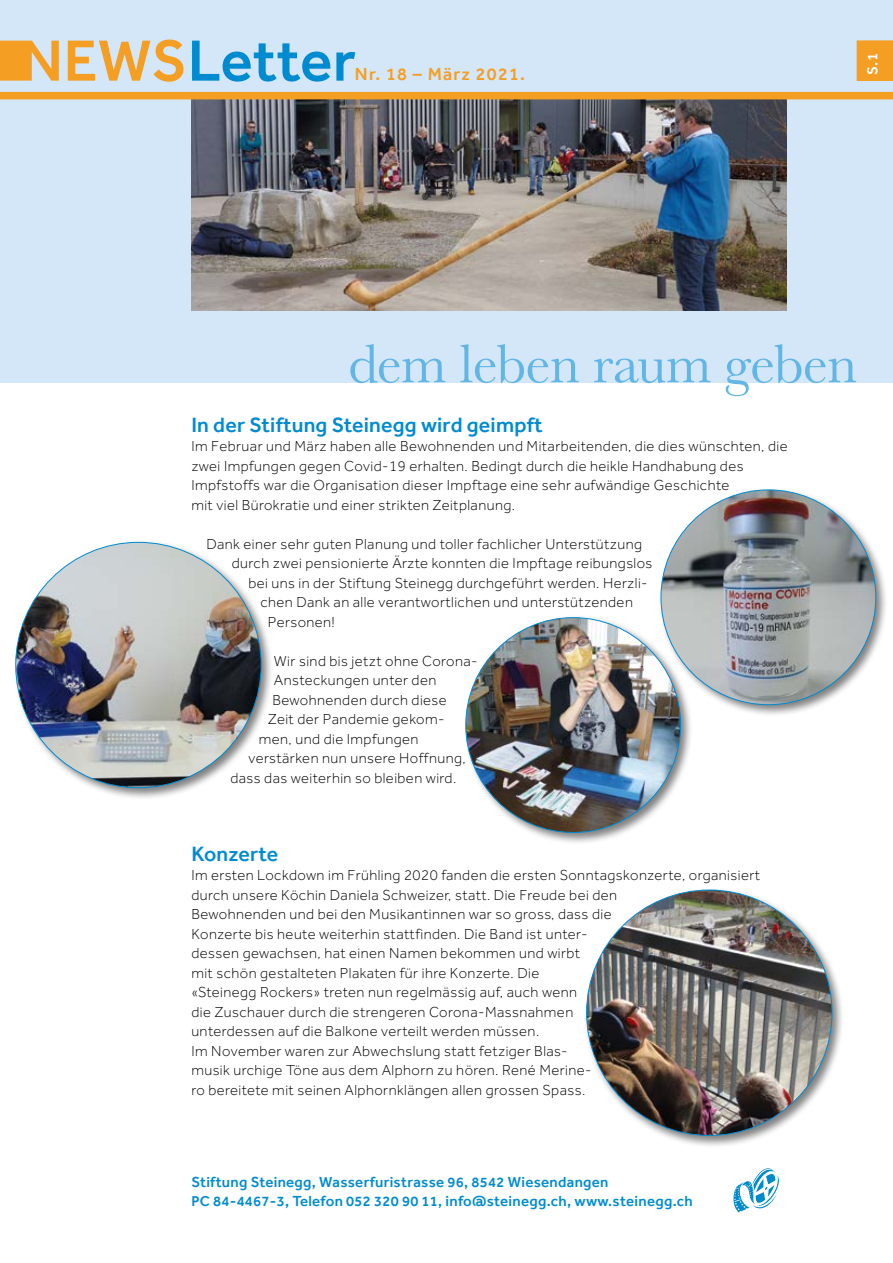
<style>
.page{position:relative;width:893px;height:1263px;background:#fff}
.page>*{position:absolute;margin:0;border:0;box-sizing:border-box;transform-origin:0 0}
.t1{font:56.85px "Baskerville";letter-spacing:-.01em;color:#62b6e6}
.t2{font:500 21.3px "Effra";letter-spacing:.01em;color:#008bd0}
.t3{font:500 18px "Effra";letter-spacing:.07em;color:#f59e24}
.t4{font:300 15px/19.5px "Effra";letter-spacing:.03em;color:#000}
.t5{font:500 15px/19.5px "Effra";letter-spacing:.02em;color:#008bd0}
.t6{font:500 15px "Effra";color:#fff}
.s1{font-size:14.7px}
</style>
<div class="page">
<div style="left:0;top:0;width:893px;height:383px;background:#d3e7f8"></div>
<img style="left:191px;top:99px;width:596px;height:211px">
<div style="left:0;top:92px;width:893px;height:7px;background:#f59e24"></div>
<svg style="left:192px;top:41px;width:163px;height:41px"></svg>
<svg style="left:0;top:40px;width:183px;height:42px"></svg>
<svg style="left:857px;top:41px;width:36px;height:40px"></svg>
<div style="left:658px;top:487px;width:231px;height:230px;background:#000;opacity:.5"></div>
<img style="left:661px;top:490px;width:215px;height:215px;border-radius:107px">
<div style="left:13px;top:539px;width:261px;height:262px;background:#000;opacity:.5"></div>
<img style="left:16px;top:542px;width:245px;height:246px;border-radius:123px">
<div style="left:463px;top:615px;width:230px;height:230px;background:#000;opacity:.5"></div>
<img style="left:466px;top:618px;width:215px;height:214px;border-radius:107px">
<div style="left:584px;top:887px;width:261px;height:261px;background:#000;opacity:.5"></div>
<img style="left:587px;top:890px;width:245px;height:245px;border-radius:123px">
<svg style="left:733px;top:1168px;width:46px;height:44px"></svg>
<p class="t3" style="left:355px;top:63px;width:172px">Nr. 18 – März 2021.</p>
<p class="t6" style="left:863px;top:75px;width:25px;rotate:-90deg">S.1</p>
<h1 class="t1" style="left:348px;top:330px;width:510px">dem leben raum geben</h1>
<h2 class="t2" style="left:191px;top:412px;width:353px">In der Stiftung Steinegg wird geimpft</h2>
<p class="t4" style="left:191px;top:436px;width:598px">Im Februar und März haben alle Bewohnenden und Mitarbeitenden, die dies wünschten, die zwei Impfungen gegen Covid-19 erhalten. Bedingt durch die heikle Handhabung des Impfstoffs war die Organisation dieser Impftage eine sehr aufwändige Geschichte<br>mit viel Bürokratie und einer strikten Zeitplanung.</p>
<p class="t4" style="left:206px;top:534px;width:437px">Dank einer sehr guten Planung und toller fachlicher Unterstützung</p>
<p class="t4" style="left:232px;top:553px;width:422px">durch zwei pensionierte Ärzte konnten die Impftage reibungslos</p>
<p class="t4" style="left:248px;top:573px;width:401px">bei uns in der Stiftung Steinegg durchgeführt werden. Herzli-</p>
<p class="t4" style="left:260px;top:592px;width:374px">chen Dank an alle verantwortlichen und unterstützenden</p>
<p class="t4" style="left:268px;top:612px;width:69px">Personen!</p>
<p class="t4" style="left:274px;top:651px;width:205px">Wir sind bis jetzt ohne Corona-</p>
<p class="t4" style="left:274px;top:670px;width:164px">Ansteckungen unter den</p>
<p class="t4" style="left:272px;top:690px;width:176px">Bewohnenden durch diese</p>
<p class="t4" style="left:268px;top:709px;width:178px">Zeit der Pandemie gekom-</p>
<p class="t4" style="left:259px;top:729px;width:161px">men, und die Impfungen</p>
<p class="t4" style="left:248px;top:748px;width:219px">verstärken nun unsere Hoffnung,</p>
<p class="t4" style="left:230px;top:768px;width:227px">dass das weiterhin so bleiben wird.</p>
<h2 class="t2" style="left:191px;top:841px;width:88px">Konzerte</h2>
<p class="t4" style="left:191px;top:865px;width:570px">Im ersten Lockdown im Frühling 2020 fanden die ersten Sonntagskonzerte, organisiert durch unsere Köchin Daniela Schweizer, statt. Die Freude bei den<br>Bewohnenden und bei den Musikantinnen war so gross, dass die<br>Konzerte bis heute weiterhin stattfinden. Die Band ist unter-<br>dessen gewachsen, hat einen Namen bekommen und wirbt<br>mit schön gestalteten Plakaten für ihre Konzerte. Die<br>«Steinegg Rockers» treten nun regelmässig auf, auch wenn<br>die Zuschauer durch die strengeren Corona-Massnahmen<br>unterdessen auf die Balkone verteilt werden müssen.<br>Im November waren zur Abwechslung statt fetziger Blas-<br>musik urchige Töne aus dem Alphorn zu hören. René Merine-<br>ro bereitete mit seinen Alphornklängen allen grossen Spass.</p>
<p class="t5" style="left:191px;top:1172px;width:503px">Stiftung Steinegg, Wasserfuristrasse <span class="s1">96</span>, <span class="s1">8542</span> Wiesendangen<br><span class="s1">PC 84</span>-<span class="s1">4467</span>-<span class="s1">3</span>, Telefon <span class="s1">052 320 90 11,</span> info@steinegg.ch, www.steinegg.ch</p>
</div>
